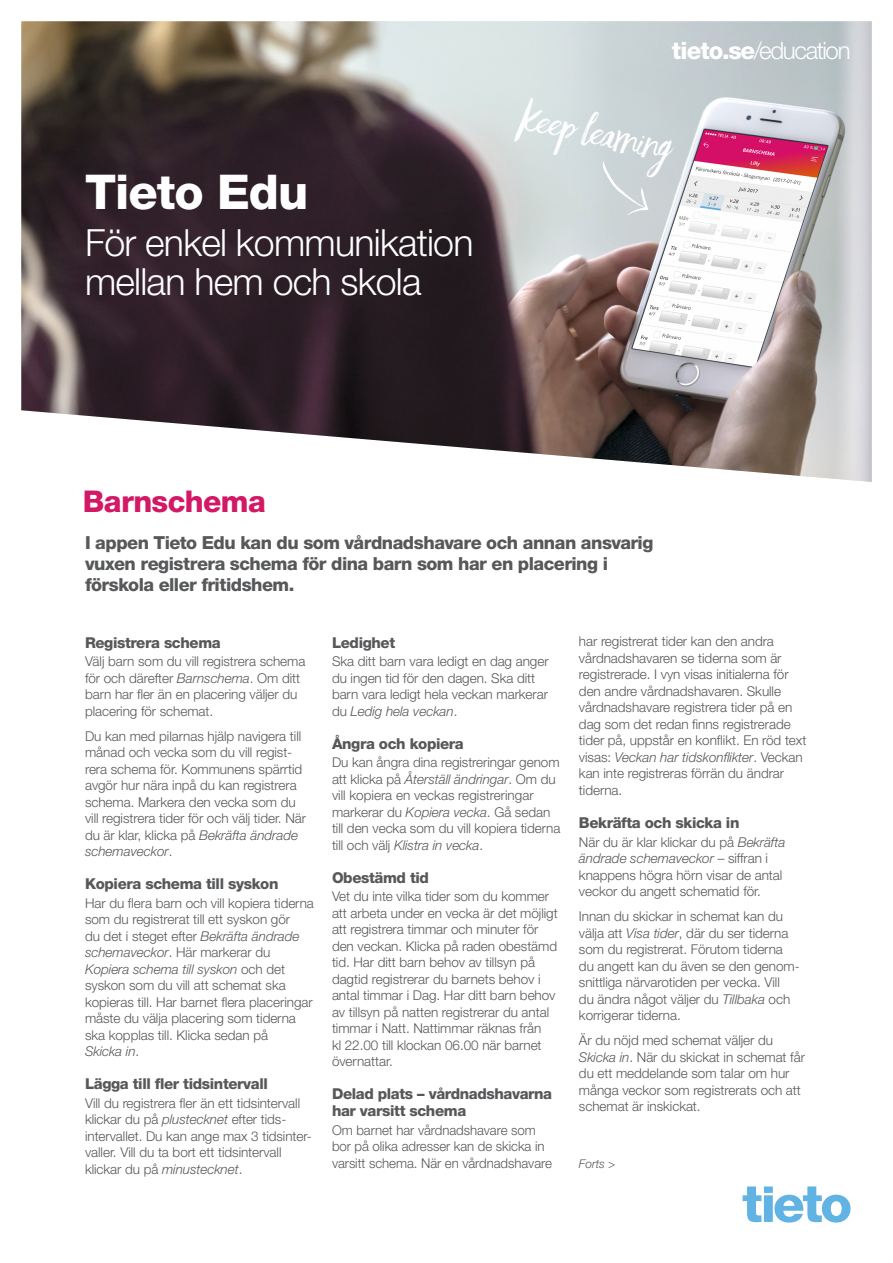
<style>
.page{position:relative;width:893px;height:1263px;background:#fff}
.page>*{position:absolute;margin:0;border:0;box-sizing:border-box;transform-origin:0 0}
._04_Cover_headline_B{font:800 48px "Helvetica Neue LT Std";letter-spacing:-.02em;color:#fff}
.t1{font:38.1px "Faith And Glory One";color:#fff}
._04_Cover_headline_B-2{font:300 37.5px/39px "Helvetica Neue LT Std";letter-spacing:-.02em;color:#fff}
._04_Cover_headline_B-3{font:800 30px "Helvetica Neue LT Std";letter-spacing:-.02em;color:#d31866}
.t2{font:300 24px "Helvetica Neue LT Std";letter-spacing:-.055em;color:#fff}
.t3{font:800 18px/21px "Helvetica Neue LT Std";letter-spacing:-.03em;color:#57585a}
.Underrubrik__10_pt_r{font:800 15px/16.5px "Helvetica Neue LT Std";letter-spacing:-.025em;color:#57585a}
.t4{font:300 13.5px/16.5px "Helvetica Neue LT Std";letter-spacing:-.005em;color:#57585a}
.t5{font:italic 300 12px "Helvetica Neue LT Std";letter-spacing:-.005em;color:#57585a}
.s1{font-weight:800}
.s2{font-style:italic}
</style>
<div class="page">
<svg style="left:743px;top:1186px;width:107px;height:36px"></svg>
<img style="left:21px;top:21px;width:851px;height:461px">
<svg style="left:603px;top:161px;width:46px;height:55px"></svg>
<p class="_04_Cover_headline_B" style="left:85px;top:163px;width:225px">Tieto Edu</p>
<p class="_04_Cover_headline_B-2" style="left:85px;top:223px;width:390px">För enkel kommunikation mellan hem och skola</p>
<p class="t2" style="left:672px;top:35px;width:180px"><span class="s1">tieto.se</span>/education</p>
<p class="t1" style="left:521px;top:92px;width:161px;rotate:11deg">Keep learning</p>
<p class="_04_Cover_headline_B-3" style="left:83px;top:483px;width:185px">Barnschema</p>
<p class="t3" style="left:85px;top:532px;width:570px">I appen Tieto Edu kan du som vårdnadshavare och annan ansvarig vuxen registrera schema för dina barn som har en placering i förskola eller fritidshem.</p>
<p class="Underrubrik__10_pt_r" style="left:85px;top:634px;width:137px">Registrera schema</p>
<p class="t4" style="left:85px;top:653px;width:222px">Välj barn som du vill registrera schema för och därefter <span class="s2">Barnschema</span>. Om ditt barn har fler än en placering väljer du placering för schemat.</p>
<p class="t4" style="left:85px;top:727px;width:222px">Du kan med pilarnas hjälp navigera till månad och vecka som du vill regist&shy;rera schema för. Kommunens spärrtid avgör hur nära inpå du kan registrera schema. Markera den vecka som du vill registrera tider för och välj tider. När du är klar, klicka på <span class="s2">Bekräfta ändrade schemaveckor</span>.</p>
<p class="Underrubrik__10_pt_r" style="left:85px;top:875px;width:195px">Kopiera schema till syskon</p>
<p class="t4" style="left:85px;top:894px;width:230px">Har du flera barn och vill kopiera tiderna som du registrerat till ett syskon gör<br>du det i steget efter <span class="s2">Bekräfta ändrade schemaveckor</span>. Här markerar du <span class="s2">Kopiera schema till syskon</span> och det syskon som du vill att schemat ska kopieras till. Har barnet flera placeringar måste du välja placering som tiderna ska kopplas till. Klicka sedan på<br><span class="s2">Skicka in</span>.</p>
<p class="Underrubrik__10_pt_r" style="left:85px;top:1076px;width:184px">Lägga till fler tidsintervall</p>
<p class="t4" style="left:85px;top:1095px;width:228px">Vill du registrera fler än ett tidsintervall klickar du på <span class="s2">plustecknet</span> efter tids&shy;intervallet. Du kan ange max 3 tidsinter&shy;valler. Vill du ta bort ett tidsintervall klickar du på <span class="s2">minustecknet</span>.</p>
<p class="Underrubrik__10_pt_r" style="left:332px;top:634px;width:65px">Ledighet</p>
<p class="t4" style="left:332px;top:653px;width:218px">Ska ditt barn vara ledigt en dag anger du ingen tid för den dagen. Ska ditt barn vara ledigt hela veckan markerar du <span class="s2">Ledig hela veckan</span>.</p>
<p class="Underrubrik__10_pt_r" style="left:332px;top:735px;width:133px">Ångra och kopiera</p>
<p class="t4" style="left:332px;top:754px;width:230px">Du kan ångra dina registreringar genom att klicka på <span class="s2">Återställ ändringar</span>. Om du vill kopiera en veckas registreringar markerar du <span class="s2">Kopiera vecka</span>. Gå sedan till den vecka som du vill kopiera tiderna till och välj <span class="s2">Klistra in vecka</span>.</p>
<p class="Underrubrik__10_pt_r" style="left:332px;top:869px;width:99px">Obestämd tid</p>
<p class="t4" style="left:332px;top:888px;width:227px">Vet du inte vilka tider som du kommer att arbeta under en vecka är det möjligt att registrera timmar och minuter för den veckan. Klicka på raden obestämd tid. Har ditt barn behov av tillsyn på dagtid registrerar du barnets behov i antal timmar i Dag. Har ditt barn behov av tillsyn på natten registrerar du antal timmar i Natt. Nattimmar räknas från<br>kl 22.00 till klockan 06.00 när barnet övernattar.</p>
<p class="Underrubrik__10_pt_r" style="left:332px;top:1086px;width:222px">Delad plats – vårdnadshavarna har varsitt schema</p>
<p class="t4" style="left:332px;top:1121px;width:221px">Om barnet har vårdnadshavare som bor på olika adresser kan de skicka in varsitt schema. När en vårdnadshavare</p>
<p class="t4" style="left:579px;top:633px;width:229px">har registrerat tider kan den andra vårdnadshavaren se tiderna som är registrerade. I vyn visas initialerna för den andre vårdnadshavaren. Skulle vårdnadshavare registrera tider på en dag som det redan finns registrerade tider på, uppstår en konflikt. En röd text visas: <span class="s2">Veckan har tidskonflikter</span>. Veckan kan inte registreras förrän du ändrar tiderna.</p>
<p class="Underrubrik__10_pt_r" style="left:579px;top:814px;width:162px">Bekräfta och skicka in</p>
<p class="t4" style="left:579px;top:833px;width:208px">När du är klar klickar du på <span class="s2">Bekräfta ändrade schemaveckor</span> – siffran i knappens högra hörn visar de antal veckor du angett schematid för.</p>
<p class="t4" style="left:579px;top:908px;width:222px">Innan du skickar in schemat kan du välja att <span class="s2">Visa tider</span>, där du ser tiderna som du registrerat. Förutom tiderna du angett kan du även se den genom&shy;snittliga närvarotiden per vecka. Vill<br>du ändra något väljer du <span class="s2">Tillbaka</span> och korrigerar tiderna.</p>
<p class="t4" style="left:579px;top:1032px;width:227px">Är du nöjd med schemat väljer du<br><span class="s2">Skicka in</span>. När du skickat in schemat får du ett meddelande som talar om hur många veckor som registrerats och att schemat är inskickat.</p>
<p class="t5" style="left:579px;top:1157px;width:38px">Forts &gt;</p>
</div>
